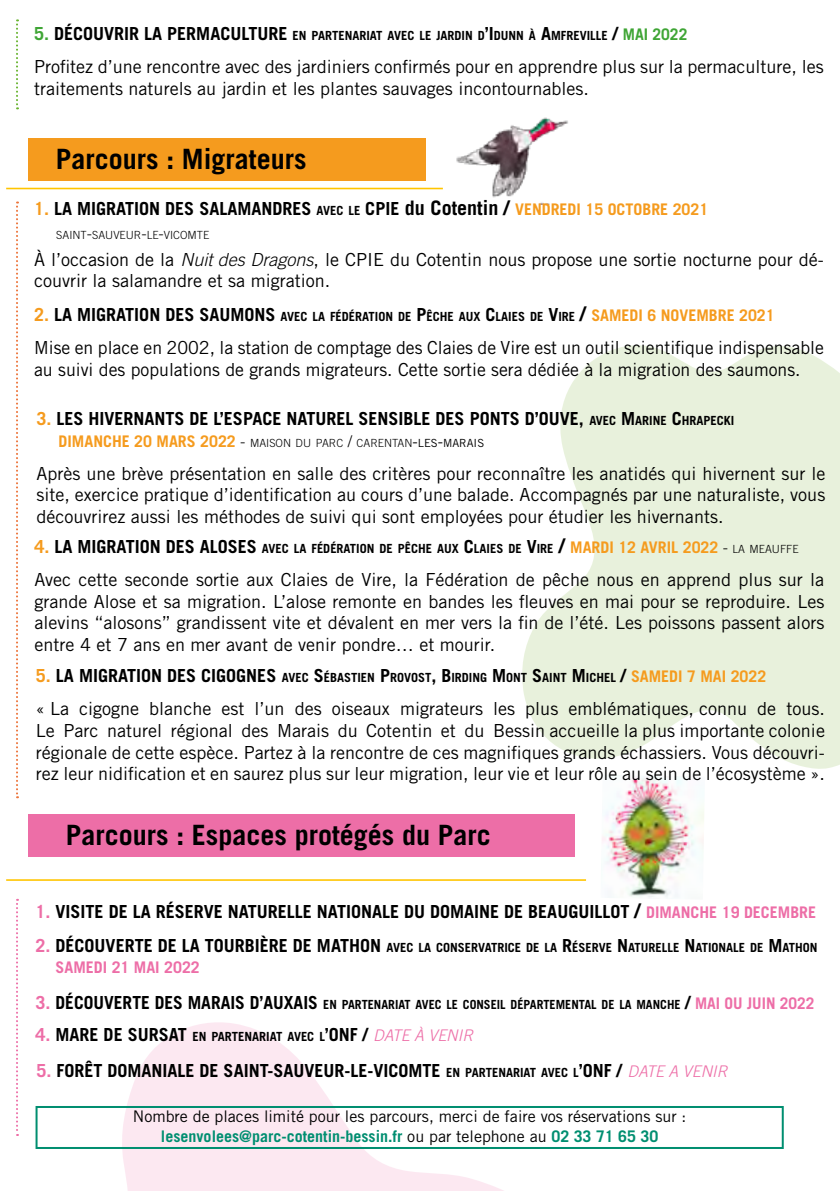
<style>
.page{position:relative;width:840px;height:1191px;background:#fff}
.page>*{position:absolute;margin:0;border:0;box-sizing:border-box;transform-origin:0 0}
.t1{font:700 28px "Trade Gothic LT Std";color:#000}
.t2{font:18px/21.6px "Trade Gothic LT Std";color:#000}
.t3{font:700 18px "Trade Gothic LT Std";color:#000}
.t4{font:16px "Trade Gothic LT Std";color:#000}
.t5{font:700 16px "Trade Gothic LT Std";color:#008e70}
.t6{font:700 16px "Trade Gothic LT Std";color:#ed6ea7}
.t7{font:700 12.6px "Trade Gothic LT Std";color:#000}
.t8{font:300 11.2px "Trade Gothic LT Std";color:#000}
.s1{font-size:18px;color:#3fa535}
.s2{font-size:18px}
.s3{font-size:16px;color:#3fa535}
.s4{color:#f59b1e}
.s5{font-size:12.6px}
.s6{font-style:inherit}
.s7{font-size:20px}
.s8{font-size:16px;color:#f59b1e}
.s9{font-size:16px}
.s10{font-weight:300;font-style:italic}
.s11{font-size:18px;color:#f59b1e}
.s12{font-weight:700;font-size:16px;color:#f59b1e}
.s13{font-weight:400;font-size:16px}
.s14{font-weight:400}
.s15{font-weight:300;font-size:16px}
.s16{font-weight:300;font-size:11.2px}
.s17{color:#ed6ea7}
.s18{font-size:16px;color:#ed6ea7}
.s19{font-size:18px;color:#ed6ea7}
.s20{font-weight:300;font-style:italic;font-size:16px;color:#ed6ea7}
.s21{font-weight:400;color:#000}
</style>
<div class="page">
<svg style="left:122px;top:1022px;width:382px;height:169px;fill:#fce8f1"></svg>
<svg style="left:522px;top:345px;width:317px;height:424px;fill:#e8f1dc"></svg>
<img style="left:602px;top:776px;width:102px;height:121px">
<img style="left:433px;top:117px;width:135px;height:88px">
<hr style="left:6px;top:188px;width:436px;height:1px;background:#ffc500">
<div style="left:28px;top:138px;width:397px;height:43px;background:#f59b1e"></div>
<svg style="left:16px;top:201px;width:2px;height:597px"></svg>
<svg style="left:16px;top:899px;width:2px;height:237px"></svg>
<svg style="left:16px;top:19px;width:2px;height:90px"></svg>
<hr style="left:6px;top:879px;width:579px;height:2px;background:#ffc500">
<div style="left:28px;top:814px;width:546px;height:43px;background:#ed6ea7"></div>
<div style="left:36px;top:1106px;width:747px;height:43px;border:2px solid #008e70"></div>
<p class="t7" style="left:34px;top:28px;width:654px"><span class="s1">5.</span> <span class="s2">DÉCOUVRIR LA PERMACULTURE</span> EN PARTENARIAT AVEC LE JARDIN D<span class="s2">’I</span> DUNN À <span class="s2">A</span>MFREVILLE <span class="s2">/</span> <span class="s3">MAI 2022</span></p>
<p class="t2" style="left:34px;top:56px;width:790px">Profitez d’une rencontre avec des jardiniers confirmés pour en apprendre plus sur la permaculture, les traitements naturels au jardin et les plantes sauvages incontournables.</p>
<p class="t1" style="left:56px;top:142px;width:252px">Parcours : Migrateurs</p>
<p class="t3" style="left:34px;top:197px;width:675px"><span class="s4">1.</span> LA MIGRATION DES SALAMANDRES <span class="s5">AVEC LE</span> <span class="s6">CPIE</span> <span class="s7">du Cotentin /</span> <span class="s8">VENDREDI 15 OCTOBRE 2021</span></p>
<p class="t8" style="left:56px;top:228px;width:154px">SAINT<span class="s9">-</span>SAUVEUR<span class="s9">-</span>LE<span class="s9">-</span>VICOMTE</p>
<p class="t2" style="left:34px;top:248px;width:790px">À l’occasion de la <span class="s10">Nuit des Dragons</span>, le CPIE du Cotentin nous propose une sortie nocturne pour dé&shy;couvrir la salamandre et sa migration.</p>
<p class="t7" style="left:34px;top:309px;width:741px"><span class="s11">2.</span> <span class="s2">LA MIGRATION DES SAUMONS</span> AVEC LA FÉDÉRATION DE <span class="s2">P</span>ÊCHE AUX <span class="s2">C</span>LAIES DE <span class="s2">V</span>IRE <span class="s7">/</span> <span class="s8">SAMEDI 6 NOVEMBRE 2021</span></p>
<p class="t2" style="left:34px;top:337px;width:790px">Mise en place en 2002, la station de comptage des Claies de Vire est un outil scientifique indispensable au suivi des populations de grands migrateurs. Cette sortie sera dédiée à la migration des saumons.</p>
<p class="t3" style="left:36px;top:407px;width:699px"><span class="s4">3.</span> LES HIVERNANTS DE L’ESPACE NATUREL SENSIBLE DES PONTS D’OUVE, <span class="s5">AVEC</span> <span class="s6">M</span><span class="s5">ARINE</span> <span class="s6">C</span><span class="s5">HRAPECKI</span></p>
<p class="t8" style="left:59px;top:436px;width:427px"><span class="s12">DIMANCHE 20 MARS 2022</span> <span class="s9">-</span> MAISON DU PARC <span class="s9">/</span> CARENTAN<span class="s13">-</span><span class="s14">LES</span><span class="s13">-</span><span class="s14">MARAIS</span></p>
<p class="t2" style="left:36px;top:462px;width:790px;text-align:justify">Après une brève présentation en salle des critères pour reconnaître les anatidés qui hivernent sur le site, exercice pratique d’identification au cours d’une balade. Accompagnés par une naturaliste, vous découvrirez aussi les méthodes de suivi qui sont employées pour étudier les hivernants.</p>
<p class="t7" style="left:34px;top:541px;width:765px"><span class="s11">4.</span> <span class="s2">LA MIGRATION DES ALOSES</span> AVEC LA FÉDÉRATION DE PÊCHE AUX <span class="s2">C</span>LAIES DE <span class="s2">V</span>IRE <span class="s7">/</span> <span class="s8">MARDI 12 AVRIL 2022</span> <span class="s15">-</span> <span class="s16">LA MEAUFFE</span></p>
<p class="t2" style="left:34px;top:569px;width:790px;text-align:justify">Avec cette seconde sortie aux Claies de Vire, la Fédération de pêche nous en apprend plus sur la grande Alose et sa migration. L’alose remonte en bandes les fleuves en mai pour se reproduire. Les alevins “alosons” grandissent vite et dévalent en mer vers la fin de l’été. Les poissons passent alors entre 4 et 7 ans en mer avant de venir pondre… et mourir.</p>
<p class="t7" style="left:36px;top:670px;width:731px"><span class="s11">5.</span> <span class="s2">LA MIGRATION DES CIGOGNES</span> AVEC <span class="s2">S</span>ÉBASTIEN <span class="s2">P</span>ROVOST<span class="s2">, B</span>IRDING <span class="s2">M</span> ONT <span class="s2">S</span>AINT <span class="s2">M</span> ICHEL <span class="s2">/</span> <span class="s8">SAMEDI 7 MAI 2022</span></p>
<p class="t2" style="left:36px;top:698px;width:790px;text-align:justify">« La cigogne blanche est l’un des oiseaux migrateurs les plus emblématiques, connu de tous.<br>Le Parc naturel régional des Marais du Cotentin et du Bessin accueille la plus importante colonie régionale de cette espèce. Partez à la rencontre de ces magnifiques grands échassiers. Vous découvri&shy;rez leur nidification et en saurez plus sur leur migration, leur vie et leur rôle au sein de l’écosystème ».</p>
<p class="t1" style="left:66px;top:817px;width:426px">Parcours : Espaces protégés du Parc</p>
<p class="t3" style="left:36px;top:900px;width:781px"><span class="s17">1.</span> VISITE DE LA RÉSERVE NATURELLE NATIONALE DU DOMAINE DE BEAUGUILLOT <span class="s7">/</span> <span class="s18">DIMANCHE 19 DECEMBRE</span></p>
<p class="t7" style="left:36px;top:939px;width:783px"><span class="s19">2.</span> <span class="s2">DÉCOUVERTE DE LA TOURBIÈRE DE MATHON</span> AVEC LA CONSERVATRICE DE LA <span class="s2">R</span>ÉSERVE <span class="s2">N</span>ATURELLE <span class="s2">N</span>ATIONALE DE <span class="s2">M</span>ATHON</p>
<p class="t6" style="left:56px;top:958px;width:146px">SAMEDI 21 MAI 2022</p>
<p class="t7" style="left:36px;top:996px;width:779px"><span class="s19">3.</span> <span class="s2">DÉCOUVERTE DES MARAIS D’AUXAIS</span> EN PARTENARIAT AVEC LE CONSEIL DÉPARTEMENTAL DE LA MANCHE <span class="s2">/</span> <span class="s18">MAI OU JUIN 2022</span></p>
<p class="t7" style="left:36px;top:1028px;width:438px"><span class="s19">4.</span> <span class="s2">MARE DE SURSAT</span> EN PARTENARIAT AVEC L<span class="s2">’ON F /</span> <span class="s20">DATE À VENIR</span></p>
<p class="t3" style="left:36px;top:1059px;width:692px"><span class="s17">5.</span> FORÊT DOMANIALE DE SAINT-SAUVEUR-LE-VICOMTE <span class="s5">EN PARTENARIAT AVEC L</span><span class="s6">’ON F</span> / <span class="s20">DATE A VENIR</span></p>
<p class="t4" style="left:133px;top:1107px;width:555px">Nombre de places limité pour les parcours, merci de faire vos réservations sur :</p>
<p class="t5" style="left:161px;top:1126px;width:498px">lesenvolees@parc-cotentin-bessin.fr <span class="s21">ou par telephone au</span> 02 33 71 65 30</p>
</div>
